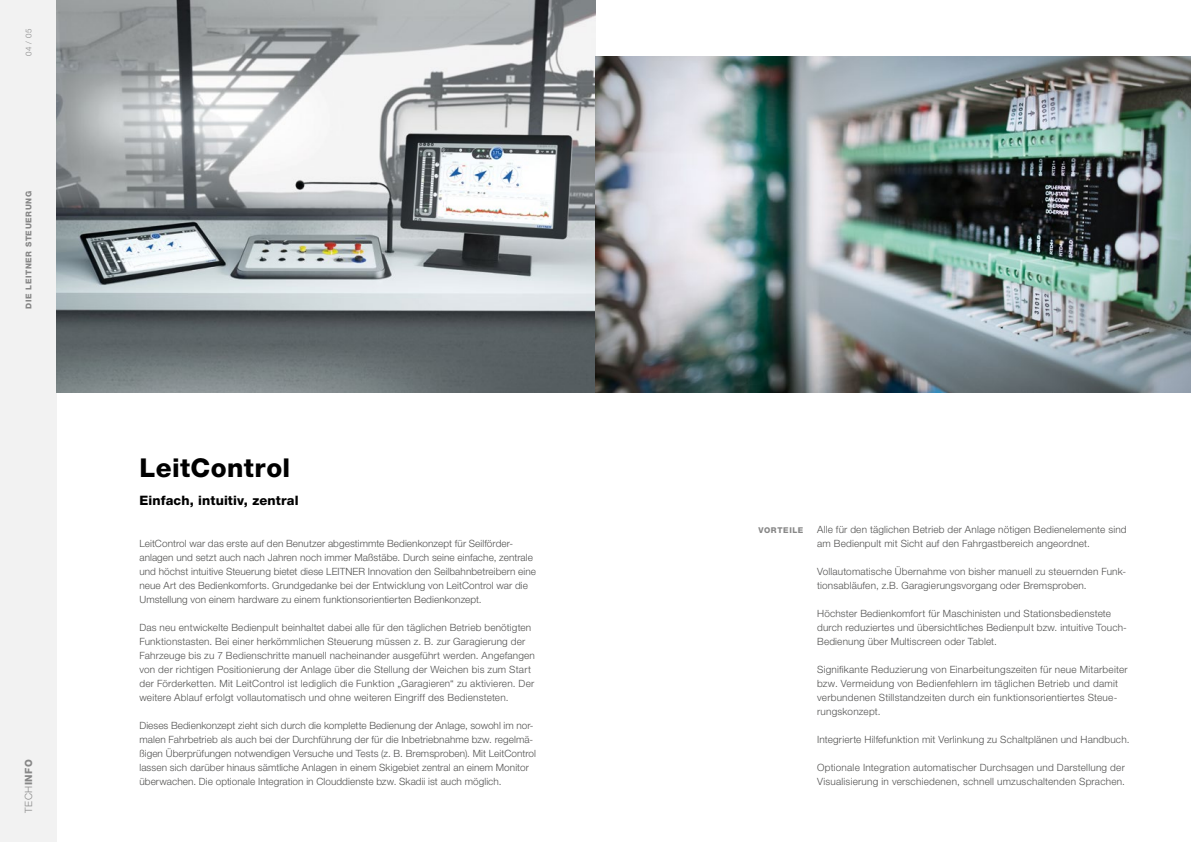
<style>
.page{position:relative;width:1191px;height:842px;background:#fff}
.page>*{position:absolute;margin:0;border:0;box-sizing:border-box;transform-origin:0 0}
.t1{font:800 26px "Helvetica Neue LT";letter-spacing:.015em;color:#000}
.t2{font:800 13px "Helvetica Neue LT";letter-spacing:.01em;color:#000}
.t3{font:300 10px/14px "Helvetica Neue LT";letter-spacing:.015em;color:#525251}
.t4{font:300 10px "Helvetica Neue LT";color:#878787}
.t5{font:800 8px "Helvetica Neue LT";letter-spacing:.08em;color:#878787}
.t6{font:300 8px "Helvetica Neue LT";color:#878787}
.s1{font-weight:800}
</style>
<div class="page">
<div style="left:0;top:0;width:57px;height:842px;background:#f2f2f2"></div>
<img style="left:57px;top:0;width:538px;height:393px">
<img style="left:595px;top:57px;width:596px;height:336px">
<p class="t6" style="left:24px;top:56px;width:30px;rotate:-90deg">04 / 05</p>
<p class="t5" style="left:24px;top:309px;width:119px;rotate:-90deg">DIE LEITNER STEUERUNG</p>
<p class="t4" style="left:23px;top:813px;width:55px;rotate:-90deg">TECH<span class="s1">INFO</span></p>
<h1 class="t1" style="left:139px;top:452px;width:152px">LeitControl</h1>
<h2 class="t2" style="left:139px;top:492px;width:161px">Einfach, intuitiv, zentral</h2>
<p class="t3" style="left:139px;top:536px;width:398px">LeitControl war das erste auf den Benutzer abgestimmte Bedienkonzept für Seilförder&shy;anlagen und setzt auch nach Jahren noch immer Maßstäbe. Durch seine einfache, zentrale und höchst intuitive Steuerung bietet diese LEITNER Innovation den Seilbahnbetreibern eine neue Art des Bedienkomforts. Grundgedanke bei der Entwicklung von LeitControl war die Umstellung von einem hardware zu einem funktionsorientierten Bedienkonzept.</p>
<p class="t3" style="left:139px;top:620px;width:397px">Das neu entwickelte Bedienpult beinhaltet dabei alle für den täglichen Betrieb benötigten Funktionstasten. Bei einer herkömmlichen Steuerung müssen z. B. zur Garagierung der Fahrzeuge bis zu 7 Bedienschritte manuell nacheinander ausgeführt werden. Angefangen von der richtigen Positionierung der Anlage über die Stellung der Weichen bis zum Start der Förderketten. Mit LeitControl ist lediglich die Funktion „Garagieren“ zu aktivieren. Der weitere Ablauf erfolgt vollautomatisch und ohne weiteren Eingriff des Bediensteten.</p>
<p class="t3" style="left:139px;top:718px;width:398px">Dieses Bedienkonzept zieht sich durch die komplette Bedienung der Anlage, sowohl im nor&shy;malen Fahrbetrieb als auch bei der Durchführung der für die Inbetriebnahme bzw. regelmä&shy;ßigen Überprüfungen notwendigen Versuche und Tests (z. B. Bremsproben). Mit LeitControl lassen sich darüber hinaus sämtliche Anlagen in einem Skigebiet zentral an einem Monitor überwachen. Die optionale Integration in Clouddienste bzw. Skadii ist auch möglich.</p>
<p class="t5" style="left:758px;top:525px;width:46px">VORTEILE</p>
<p class="t3" style="left:817px;top:522px;width:311px">Alle für den täglichen Betrieb der Anlage nötigen Bedienelemente sind am Bedienpult mit Sicht auf den Fahrgastbereich angeordnet.</p>
<p class="t3" style="left:817px;top:564px;width:310px">Vollautomatische Übernahme von bisher manuell zu steuernden Funk&shy;tionsabläufen, z.B. Garagierungsvorgang oder Bremsproben.</p>
<p class="t3" style="left:817px;top:606px;width:311px">Höchster Bedienkomfort für Maschinisten und Stationsbedienstete durch reduziertes und übersichtliches Bedienpult bzw. intuitive Touch-<br>Bedienung über Multiscreen oder Tablet.</p>
<p class="t3" style="left:817px;top:662px;width:312px">Signifikante Reduzierung von Einarbeitungszeiten für neue Mitarbeiter bzw. Vermeidung von Bedienfehlern im täglichen Betrieb und damit verbundenen Stillstandzeiten durch ein funktionsorientiertes Steue&shy;rungskonzept.</p>
<p class="t3" style="left:817px;top:732px;width:314px">Integrierte Hilfefunktion mit Verlinkung zu Schaltplänen und Handbuch.</p>
<p class="t3" style="left:817px;top:760px;width:309px">Optionale Integration automatischer Durchsagen und Darstellung der<br>Visualisierung in verschiedenen, schnell umzuschaltenden Sprachen.</p>
</div>
